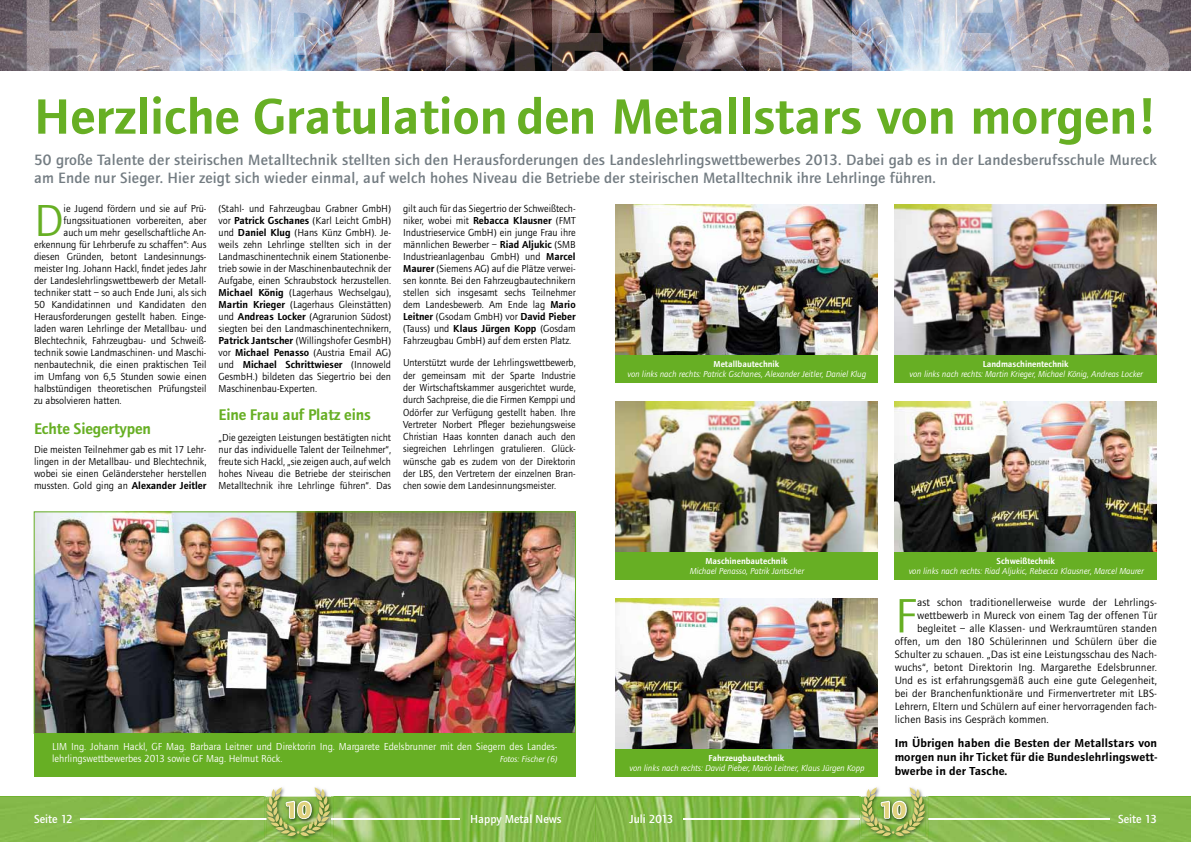
<style>
.page{position:relative;width:1191px;height:842px;background:#fff}
.page>*{position:absolute;margin:0;border:0;box-sizing:border-box;transform-origin:0 0}
.t1{font:600 51.4px "Foundry Journal";color:#67af24}
.t2{font:50px "Foundry Journal";color:#67af24}
.t3{font:46.5px "Foundry Journal";color:#67af24}
.t4{font:700 23.4px "Foundry Journal";color:#e0d27d}
.t5{font:600 16px "Foundry Journal";letter-spacing:-.01em;color:#67af24}
.t6{font:500 15.5px/18.2px "Foundry Journal";letter-spacing:.01em;color:#737c82}
.t7{font:600 12px/14px "Foundry Journal";letter-spacing:.01em;color:#000;text-align:justify}
.t8{font:500 12px "Foundry Journal";color:#fff}
.t9{font:11px "Foundry Journal";letter-spacing:.01em;color:#000}
.t10{font:10.5px/12px "Foundry Journal";color:#000;text-align:justify}
.t11{font:10.5px/12.5px "Foundry Journal";color:#fff}
.t12{font:italic 9px "Foundry Journal";color:#fff}
.t13{font:600 9px "Foundry Journal";color:#fff}
.s1{font-weight:600}
</style>
<div class="page">
<img style="left:0;top:797px;width:595px;height:45px">
<hr style="left:80px;top:819px;width:186px;height:1px;background:#fff">
<hr style="left:331px;top:819px;width:129px;height:1px;background:#fff">
<img style="left:264px;top:796px;width:69px;height:43px">
<img style="left:266px;top:787px;width:65px;height:49px">
<img style="left:283px;top:798px;width:32px;height:25px">
<svg style="left:284px;top:799px;width:29px;height:21px"></svg>
<svg style="left:595px;top:797px;width:596px;height:45px;background:#89bc50"></svg>
<hr style="left:928px;top:818px;width:181px;height:1px;background:#fff">
<hr style="left:683px;top:818px;width:176px;height:1px;background:#fff">
<img style="left:859px;top:796px;width:69px;height:43px">
<img style="left:861px;top:787px;width:64px;height:49px">
<img style="left:878px;top:798px;width:32px;height:25px">
<svg style="left:879px;top:799px;width:28px;height:21px"></svg>
<img style="left:0;top:0;width:1191px;height:70px">
<img style="left:27px;top:0;width:1142px;height:70px">
<div style="left:34px;top:733px;width:541px;height:44px;background:#67af24"></div>
<img style="left:36px;top:514px;width:537px;height:218px">
<div style="left:34px;top:512px;width:541px;height:222px;border:1px solid #67af24"></div>
<img style="left:615px;top:204px;width:262px;height:152px">
<div style="left:615px;top:356px;width:262px;height:27px;background:#67af24"></div>
<img style="left:615px;top:598px;width:262px;height:152px">
<div style="left:615px;top:750px;width:262px;height:27px;background:#67af24"></div>
<img style="left:894px;top:401px;width:263px;height:152px">
<div style="left:894px;top:553px;width:263px;height:27px;background:#67af24"></div>
<img style="left:894px;top:204px;width:263px;height:152px">
<div style="left:894px;top:356px;width:263px;height:27px;background:#67af24"></div>
<img style="left:615px;top:401px;width:262px;height:152px">
<div style="left:615px;top:553px;width:262px;height:27px;background:#67af24"></div>
<h1 class="t1" style="left:34px;top:87px;width:1124px">Herzliche Gratulation den Metallstars von morgen!</h1>
<p class="t6" style="left:34px;top:151px;width:1124px">50 große Talente der steirischen Metalltechnik stellten sich den Herausforderungen des Landeslehrlingswettbewerbes 2013. Dabei gab es in der Landesberufsschule Mureck am Ende nur Sieger. Hier zeigt sich wieder einmal, auf welch hohes Niveau die Betriebe der steirischen Metalltechnik ihre Lehrlinge führen.</p>
<h3 class="t3" style="left:34px;top:195px;width:31px">D</h3>
<p class="t10" style="left:64px;top:203px;width:144px">ie Jugend fördern und sie auf Prü-</p>
<p class="t10" style="left:64px;top:215px;width:144px">fungssituationen vorbereiten, aber</p>
<p class="t10" style="left:64px;top:227px;width:144px">auch um mehr gesellschaftliche An-</p>
<p class="t10" style="left:34px;top:239px;width:174px">erkennung für Lehrberufe zu schaffen“: Aus</p>
<p class="t10" style="left:34px;top:251px;width:174px">diesen Gründen, betont Landesinnungs-</p>
<p class="t10" style="left:34px;top:263px;width:174px">meister Ing. Johann Hackl, findet jedes Jahr</p>
<p class="t10" style="left:34px;top:275px;width:174px">der Landeslehrlingswettbewerb der Metall-</p>
<p class="t10" style="left:34px;top:287px;width:174px">techniker statt – so auch Ende Juni, als sich</p>
<p class="t10" style="left:34px;top:299px;width:174px">50 Kandidatinnen und Kandidaten den</p>
<p class="t10" style="left:34px;top:311px;width:174px">Herausforderungen gestellt haben. Einge-</p>
<p class="t10" style="left:34px;top:323px;width:174px">laden waren Lehrlinge der Metallbau- und</p>
<p class="t10" style="left:34px;top:335px;width:174px">Blechtechnik, Fahrzeugbau- und Schweiß-</p>
<p class="t10" style="left:34px;top:347px;width:174px">technik sowie Landmaschinen- und Maschi-</p>
<p class="t10" style="left:34px;top:359px;width:174px">nenbautechnik, die einen praktischen Teil</p>
<p class="t10" style="left:34px;top:371px;width:174px">im Umfang von 6,5 Stunden sowie einen</p>
<p class="t10" style="left:34px;top:383px;width:174px">halbstündigen theoretischen Prüfungsteil</p>
<p class="t10" style="left:34px;top:395px;width:89px">zu absolvieren hatten.</p>
<h3 class="t5" style="left:34px;top:419px;width:118px">Echte Siegertypen</h3>
<p class="t10" style="left:34px;top:443px;width:174px">Die meisten Teilnehmer gab es mit 17 Lehr&shy;lingen in der Metallbau- und Blechtechnik, wobei sie einen Geländersteher herstellen mussten. Gold ging an <span class="s1">Alexander Jeitler</span></p>
<p class="t10" style="left:218px;top:203px;width:174px">(Stahl- und Fahrzeugbau Grabner GmbH) vor <span class="s1">Patrick Gschanes</span> (Karl Leicht GmbH) und <span class="s1">Daniel Klug</span> (Hans Künz GmbH). Je&shy;weils zehn Lehrlinge stellten sich in der Landmaschinentechnik einem Stationenbe&shy;trieb sowie in der Maschinenbautechnik der Aufgabe, einen Schraubstock herzustellen.<br><span class="s1">Michael König</span> (Lagerhaus Wechselgau), <span class="s1">Martin Krieger</span> (Lagerhaus Gleinstätten) und <span class="s1">Andreas Locker</span> (Agrarunion Südost) siegten bei den Landmaschinentechnikern, <span class="s1">Patrick Jantscher</span> (Willingshofer GesmbH) vor <span class="s1">Michael Penasso</span> (Austria Email AG) und <span class="s1">Michael Schrittwieser</span> (Innoweld GesmbH.) bildeten das Siegertrio bei den Maschinenbau-Experten.</p>
<h3 class="t5" style="left:218px;top:405px;width:154px">Eine Frau auf Platz eins</h3>
<p class="t10" style="left:218px;top:432px;width:174px">„Die gezeigten Leistungen bestätigten nicht nur das individuelle Talent der Teilnehmer“, freute sich Hackl, „sie zeigen auch, auf welch hohes Niveau die Betriebe der steirischen Metalltechnik ihre Lehrlinge führen“. Das</p>
<p class="t10" style="left:403px;top:203px;width:174px">gilt auch für das Siegertrio der Schweißtech&shy;niker, wobei mit <span class="s1">Rebacca Klausner</span> (FMT Industrieservice GmbH) ein junge Frau ihre männlichen Bewerber – <span class="s1">Riad Aljukic</span> (SMB Industrieanlagenbau GmbH) und <span class="s1">Marcel Maurer</span> (Siemens AG) auf die Plätze verwei&shy;sen konnte. Bei den Fahrzeugbautechnikern stellen sich insgesamt sechs Teilnehmer dem Landesbewerb. Am Ende lag <span class="s1">Mario Leitner</span> (Gsodam GmbH) vor <span class="s1">David Pieber </span>(Tauss) und <span class="s1">Klaus Jürgen Kopp</span> (Gosdam Fahrzeugbau GmbH) auf dem ersten Platz.</p>
<p class="t10" style="left:403px;top:357px;width:174px;line-height:12.3px">Unterstützt wurde der Lehrlingswettbewerb, der gemeinsam mit der Sparte Industrie der Wirtschaftskammer ausgerichtet wurde, durch Sachpreise, die die Firmen Kemppi und Odörfer zur Verfügung gestellt haben. Ihre Vertreter Norbert Pfleger beziehungsweise Christian Haas konnten danach auch den siegreichen Lehrlingen gratulieren. Glück&shy;wünsche gab es zudem von der Direktorin der LBS, den Vertretern der einzelnen Bran&shy;chen sowie dem Landesinnungsmeister.</p>
<p class="t11" style="left:52px;top:740px;width:507px">LIM Ing. Johann Hackl, GF Mag. Barbara Leitner und Direktorin Ing. Margarete Edelsbrunner mit den Siegern des Landes&shy;lehrlingswettbewerbes 2013 sowie GF Mag. Helmut Röck.</p>
<p class="t12" style="left:499px;top:754px;width:60px">Fotos: Fischer (6)</p>
<p class="t13" style="left:713px;top:358px;width:67px">Metallbautechnik</p>
<p class="t12" style="left:627px;top:369px;width:240px">von links nach rechts: Patrick Gschanes, Alexander Jeitler, Daniel Klug</p>
<p class="t13" style="left:982px;top:358px;width:87px">Landmaschinentechnik</p>
<p class="t12" style="left:909px;top:369px;width:235px">von links nach rechts: Martin Krieger, Michael König, Andreas Locker</p>
<p class="t13" style="left:705px;top:555px;width:84px">Maschinenbautechnik</p>
<p class="t12" style="left:689px;top:566px;width:116px">Michael Penasso, Patrik Jantscher</p>
<p class="t13" style="left:708px;top:752px;width:77px">Fahrzeugbautechnik</p>
<p class="t12" style="left:629px;top:763px;width:236px">von links nach rechts: David Pieber, Mario Leitner, Klaus Jürgen Kopp</p>
<p class="t13" style="left:996px;top:555px;width:60px">Schweißtechnik</p>
<p class="t12" style="left:908px;top:566px;width:236px">von links nach rechts: Riad Aljukic, Rebecca Klausner, Marcel Maurer</p>
<h2 class="t2" style="left:894px;top:588px;width:23px">F</h2>
<p class="t9" style="left:917px;top:597px;width:241px">ast schon traditionellerweise wurde der Lehrlings-</p>
<p class="t9" style="left:917px;top:610px;width:241px">wettbewerb in Mureck von einem Tag der offenen Tür</p>
<p class="t9" style="left:917px;top:623px;width:241px">begleitet – alle Klassen- und Werkraumtüren standen</p>
<p class="t9" style="left:894px;top:636px;width:264px">offen, um den 180 Schülerinnen und Schülern über die</p>
<p class="t9" style="left:894px;top:649px;width:264px">Schulter zu schauen. „Das ist eine Leistungsschau des Nach-</p>
<p class="t9" style="left:894px;top:662px;width:264px">wuchs“, betont Direktorin Ing. Margarethe Edelsbrunner.</p>
<p class="t9" style="left:894px;top:675px;width:264px">Und es ist erfahrungsgemäß auch eine gute Gelegenheit,</p>
<p class="t9" style="left:894px;top:688px;width:264px">bei der Branchenfunktionäre und Firmenvertreter mit LBS-</p>
<p class="t9" style="left:894px;top:701px;width:264px">Lehrern, Eltern und Schülern auf einer hervorragenden fach-</p>
<p class="t9" style="left:894px;top:714px;width:156px">lichen Basis ins Gespräch kommen.</p>
<p class="t7" style="left:894px;top:736px;width:264px">Im Übrigen haben die Besten der Metallstars von morgen nun ihr Ticket für die Bundeslehrlingswett&shy;bwerbe in der Tasche.</p>
<h3 class="t4" style="left:285px;top:796px;width:28px">10</h3>
<h3 class="t4" style="left:879px;top:796px;width:28px">10</h3>
<p class="t8" style="left:34px;top:812px;width:40px">Seite 12</p>
<p class="t8" style="left:1118px;top:812px;width:40px">Seite 13</p>
<p class="t8" style="left:470px;top:812px;width:93px">Happy Metal News</p>
<p class="t8" style="left:629px;top:812px;width:46px">Juli 2013</p>
</div>
